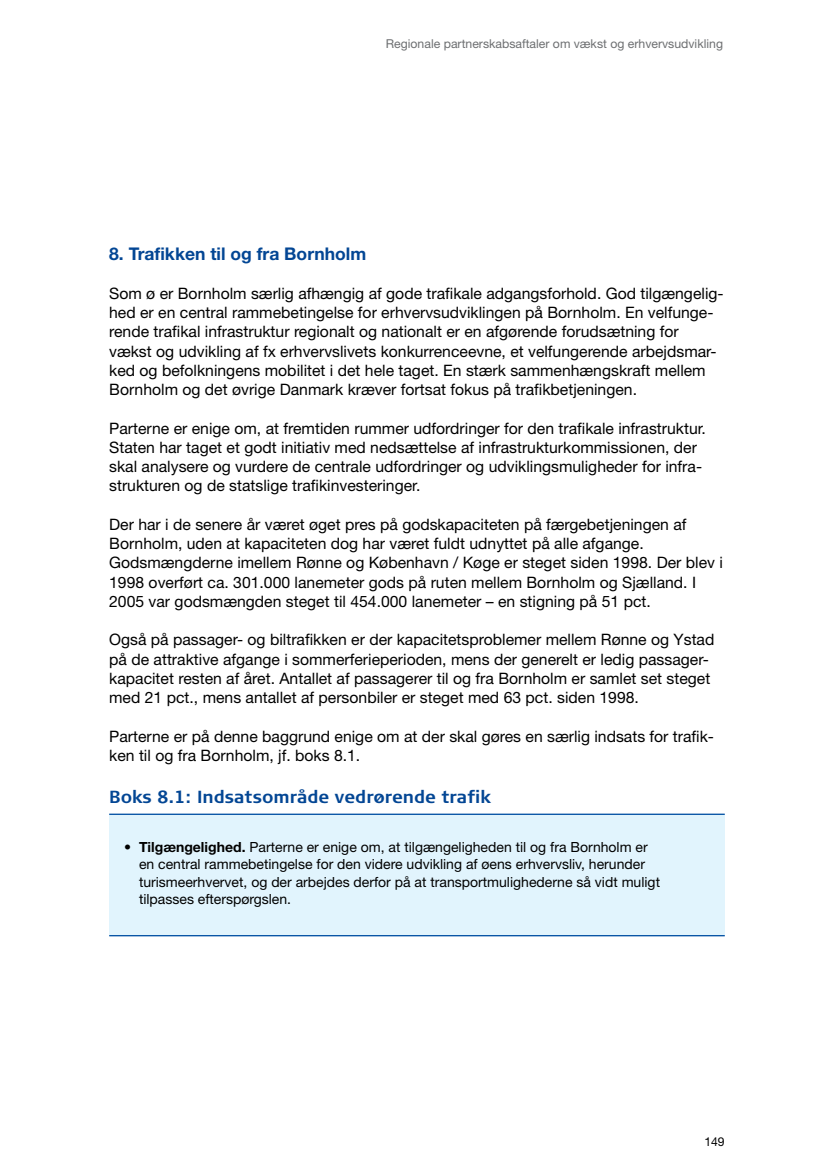
<style>
.page{position:relative;width:834px;height:1176px;background:#fff}
.page>*{position:absolute;margin:0;border:0;box-sizing:border-box;transform-origin:0 0}
.t1{font:700 17.5px "Signa Column";color:#034694}
.t2{font:700 17.5px "Helvetica Neue";color:#034694}
.t3{font:15.75px/19.2px "Helvetica Neue";color:#000}
.t4{font:14px/17.5px "Helvetica Neue";color:#000}
.t5{font:12.25px "Helvetica Neue";color:#6d6f71}
.t6{font:12.25px "Helvetica Neue";color:#000}
.s1{font-weight:700}
</style>
<div class="page">
<div style="left:109px;top:814px;width:615px;height:122px;background:#e1f4fd"></div>
<hr style="left:109px;top:813px;width:615px;height:2px;background:#004fa3">
<hr style="left:109px;top:935px;width:615px;height:1px;background:#004fa3">
<p class="t5" style="left:386px;top:37px;width:338px">Regionale partnerskabsaftaler om vækst og erhvervsudvikling</p>
<p class="t2" style="left:109px;top:243px;width:258px">8. Trafikken til og fra Bornholm</p>
<p class="t3" style="left:109px;top:283px;width:616px">Som ø er Bornholm særlig afhængig af gode trafikale adgangsforhold. God tilgængelig&shy;hed er en central rammebetingelse for erhvervsudviklingen på Bornholm. En velfunge&shy;rende trafikal infrastruktur regionalt og nationalt er en afgørende forudsætning for vækst og udvikling af fx erhvervslivets konkurrenceevne, et velfungerende arbejdsmar&shy;ked og befolkningens mobilitet i det hele taget. En stærk sammenhængskraft mellem Bornholm og det øvrige Danmark kræver fortsat fokus på trafikbetjeningen.</p>
<p class="t3" style="left:109px;top:418px;width:598px">Parterne er enige om, at fremtiden rummer udfordringer for den trafikale infrastruktur.<br>Staten har taget et godt initiativ med nedsættelse af infrastrukturkommissionen, der skal analysere og vurdere de centrale udfordringer og udviklingsmuligheder for infra&shy;strukturen og de statslige trafikinvesteringer.</p>
<p class="t3" style="left:109px;top:514px;width:615px">Der har i de senere år været øget pres på godskapaciteten på færgebetjeningen af Bornholm, uden at kapaciteten dog har været fuldt udnyttet på alle afgange.<br>Godsmængderne imellem Rønne og København / Køge er steget siden 1998. Der blev i 1998 overført ca. 301.000 lanemeter gods på ruten mellem Bornholm og Sjælland. I 2005 var godsmængden steget til 454.000 lanemeter – en stigning på 51 pct.</p>
<p class="t3" style="left:109px;top:630px;width:606px">Også på passager- og biltrafikken er der kapacitetsproblemer mellem Rønne og Ystad på de attraktive afgange i sommerferieperioden, mens der generelt er ledig passager&shy;kapacitet resten af året. Antallet af passagerer til og fra Bornholm er samlet set steget med 21 pct., mens antallet af personbiler er steget med 63 pct. siden 1998.</p>
<p class="t3" style="left:109px;top:726px;width:606px">Parterne er på denne baggrund enige om at der skal gøres en særlig indsats for trafik&shy;ken til og fra Bornholm, jf. boks 8.1.</p>
<p class="t1" style="left:109px;top:786px;width:383px">Boks 8.1: Indsatsområde vedrørende trafik</p>
<p class="t4" style="left:139px;top:838px;width:522px;text-indent:-15px">• <span class="s1">Tilgængelighed.</span> Parterne er enige om, at tilgængeligheden til og fra Bornholm er en central rammebetingelse for den videre udvikling af øens erhvervsliv, herunder turismeerhvervet, og der arbejdes derfor på at transportmulighederne så vidt muligt tilpasses efterspørgslen.</p>
<p class="t6" style="left:704px;top:1134px;width:22px">149</p>
</div>
